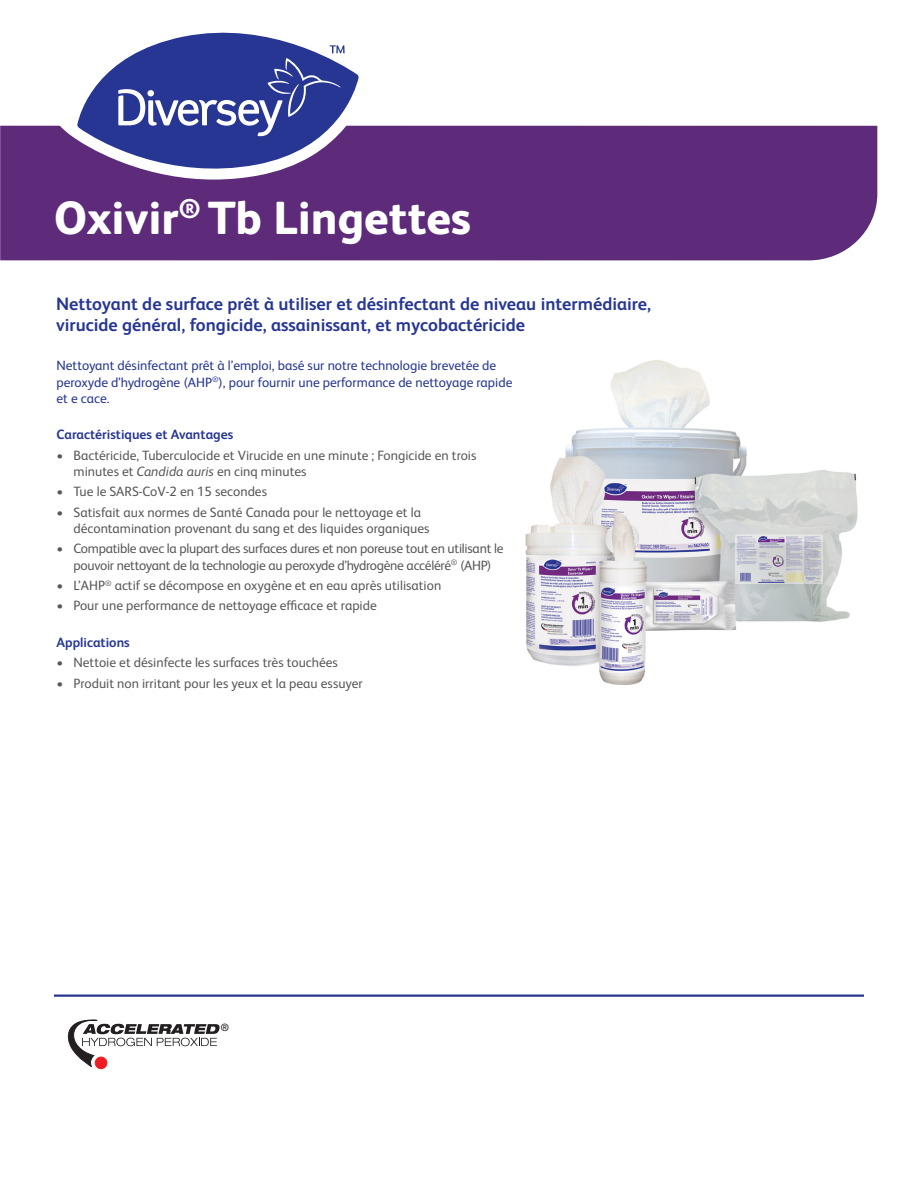
<style>
.page{position:relative;width:918px;height:1188px;background:#fff}
.page>*{position:absolute;margin:0;border:0;box-sizing:border-box;transform-origin:0 0}
.Fancy_Name_page_1{font:800 46.5px "FS Albert Pro";color:#fff}
.Product_Descriptor_p{font:700 18px/21.6px "FS Albert Pro";color:#263692}
.t1{font:13.5px/16.2px "FS Albert Pro";color:#57585a}
.Intro_sentence_page{font:13.5px/16.2px "FS Albert Pro";color:#263692}
.t2{font:13.5px/16.2px "FS Albert Pro";letter-spacing:-.02em;color:#57585a;text-align:center}
.Section_headings{font:700 13.5px "FS Albert Pro";color:#263692}
.t3{font:500 10.2px "Helvetica Neue LT Std";color:#231f20}
.s1{font-style:italic}
</style>
<div class="page">
<div style="left:0;top:126px;width:877px;height:134px;background:#5d2b79"></div>
<hr style="left:54px;top:995px;width:810px;height:2px;background:#263692">
<div style="left:95px;top:1057px;width:12px;height:12px;border:1px solid #ee1d23;border-radius:50%"></div>
<svg style="left:67px;top:1019px;width:153px;height:48px"></svg>
<svg style="left:57px;top:125px;width:317px;height:55px;background:#6a3c83"></svg>
<svg style="left:77px;top:32px;width:282px;height:149px"></svg>
<svg style="left:118px;top:45px;width:227px;height:91px;background:#4b58a4"></svg>
<img style="left:526px;top:360px;width:331px;height:324px">
<p class="Fancy_Name_page_1" style="left:54px;top:181px;width:418px">Oxivir<sup>®</sup> Tb Lingettes</p>
<p class="Product_Descriptor_p" style="left:56px;top:292px;width:596px">Nettoyant de surface prêt à utiliser et désinfectant de niveau intermédiaire, virucide général, fongicide, assainissant, et mycobactéricide</p>
<p class="Intro_sentence_page" style="left:57px;top:357px;width:457px">Nettoyant désinfectant prêt à l’emploi, basé sur notre technologie brevetée de peroxyde d’hydrogène (AHP<sup>®</sup>), pour fournir une performance de nettoyage rapide et e cace.</p>
<p class="Section_headings" style="left:57px;top:425px;width:178px">Caractéristiques et Avantages</p>
<p class="t1" style="left:74px;top:446px;width:404px;text-indent:-17px">• Bactéricide, Tuberculocide et Virucide en une minute ; Fongicide en trois minutes et <span class="s1">Candida auris</span> en cinq minutes</p>
<p class="t1" style="left:57px;top:483px;width:212px">• Tue le SARS-CoV-2 en 15 secondes</p>
<p class="t1" style="left:74px;top:503px;width:358px;text-indent:-17px">• Satisfait aux normes de Santé Canada pour le nettoyage et la décontamination provenant du sang et des liquides organiques</p>
<p class="t2" style="left:57px;top:540px;width:448px">• Compatible avec la plupart des surfaces dures et non poreuse tout en utilisant le pouvoir nettoyant de la technologie au peroxyde d’hydrogène accéléré<sup>®</sup> (AHP)</p>
<p class="t1" style="left:57px;top:576px;width:386px">• L’AHP<sup>®</sup> actif se décompose en oxygène et en eau après utilisation</p>
<p class="t1" style="left:57px;top:597px;width:322px">• Pour une performance de nettoyage efficace et rapide</p>
<p class="Section_headings" style="left:57px;top:633px;width:75px">Applications</p>
<p class="t1" style="left:57px;top:654px;width:283px">• Nettoie et désinfecte les surfaces très touchées</p>
<p class="t1" style="left:57px;top:674px;width:308px">• Produit non irritant pour les yeux et la peau essuyer</p>
<p class="t3" style="left:221px;top:1021px;width:10px">®</p>
</div>
